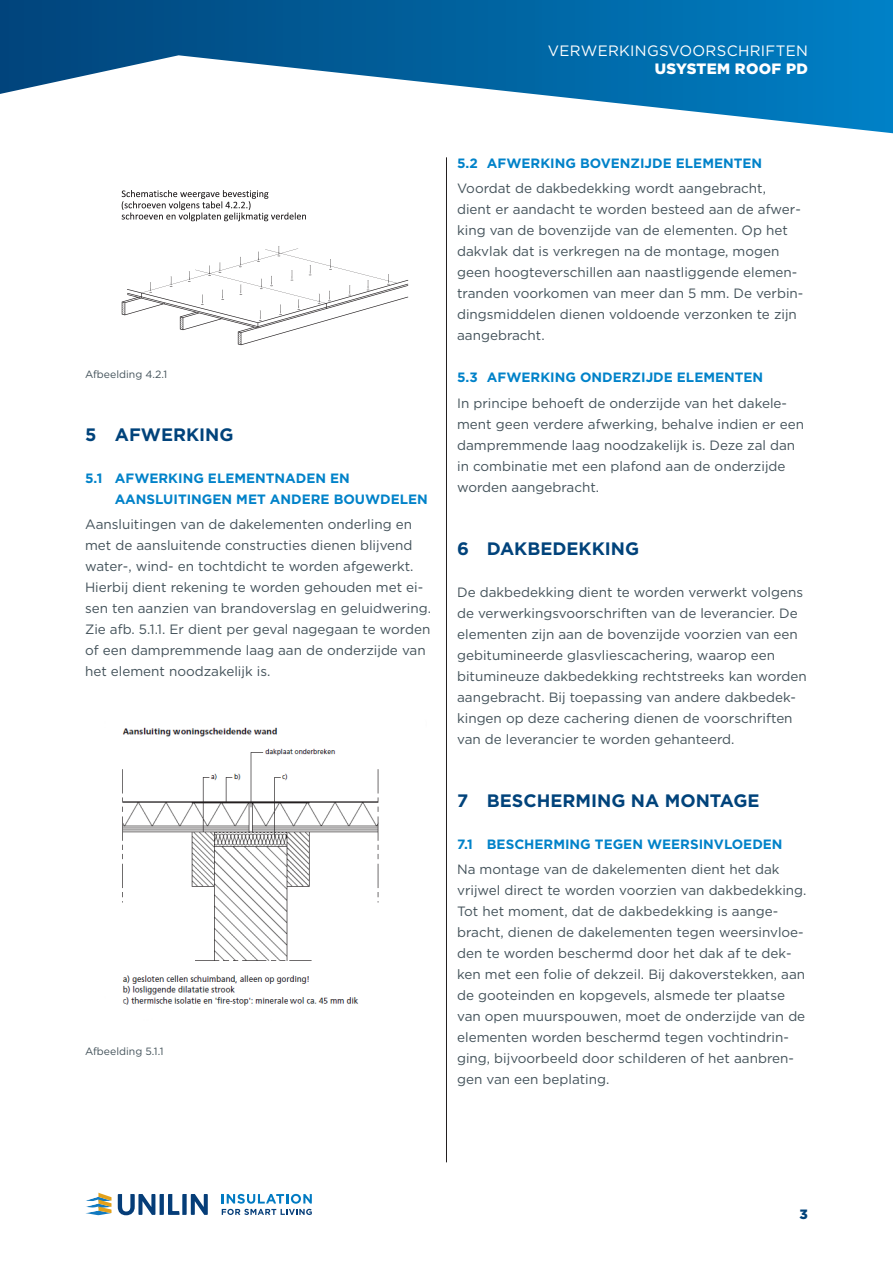
<style>
.page{position:relative;width:893px;height:1263px;background:#fff}
.page>*{position:absolute;margin:0;border:0;box-sizing:border-box;transform-origin:0 0}
.titel_01{font:700 18px "Gotham";color:#01437b}
.t1{font:15px "Gotham";letter-spacing:.02em;color:#fff}
.t2{font:900 15px "Gotham";letter-spacing:.02em;color:#fff}
.body{font:13.5px/21px "Gotham";color:#425159}
.titel_02{font:700 13.5px/21px "Gotham";color:#0082c9}
.t3{font:900 13.5px "Gotham";color:#01437b}
.bijschrift{font:10.5px "Gotham";color:#425159}
</style>
<div class="page">
<svg style="left:0;top:0;width:893px;height:55px;background:#00619e"></svg>
<svg style="left:86px;top:1193px;width:25px;height:22px"></svg>
<svg style="left:118px;top:1194px;width:90px;height:21px"></svg>
<svg style="left:222px;top:1194px;width:90px;height:21px"></svg>
<svg style="left:0;top:55px;width:893px;height:79px"></svg>
<hr style="left:446px;top:157px;width:1px;height:1005px;background:#231f20">
<img style="left:121px;top:190px;width:288px;height:156px">
<img style="left:122px;top:727px;width:257px;height:279px">
<p class="t1" style="left:548px;top:41px;width:261px">VERWERKINGSVOORSCHRIFTEN</p>
<p class="t2" style="left:655px;top:58px;width:154px">USYSTEM ROOF PD</p>
<p class="bijschrift" style="left:85px;top:368px;width:84px">Afbeelding 4.2.1</p>
<p class="titel_01" style="left:85px;top:423px;width:150px">5 AFWERKING</p>
<p class="titel_02" style="left:115px;top:468px;width:315px;text-indent:-30px">5.1 AFWERKING ELEMENTNADEN EN<br>AANSLUITINGEN MET ANDERE BOUWDELEN</p>
<p class="body" style="left:85px;top:514px;width:347px">Aansluitingen van de dakelementen onderling en met de aansluitende constructies dienen blijvend water-, wind- en tochtdicht te worden afgewerkt.<br>Hierbij dient rekening te worden gehouden met ei&shy;sen ten aanzien van brandoverslag en geluidwering.<br>Zie afb. 5.1.1. Er dient per geval nagegaan te worden of een dampremmende laag aan de onderzijde van het element noodzakelijk is.</p>
<p class="bijschrift" style="left:85px;top:1044px;width:80px">Afbeelding 5.1.1</p>
<p class="titel_02" style="left:457px;top:153px;width:307px">5.2 AFWERKING BOVENZIJDE ELEMENTEN</p>
<p class="body" style="left:457px;top:178px;width:348px">Voordat de dakbedekking wordt aangebracht, dient er aandacht te worden besteed aan de afwer&shy;king van de bovenzijde van de elementen. Op het dakvlak dat is verkregen na de montage, mogen geen hoogteverschillen aan naastliggende elemen&shy;tranden voorkomen van meer dan 5 mm. De verbin&shy;dingsmiddelen dienen voldoende verzonken te zijn aangebracht.</p>
<p class="titel_02" style="left:457px;top:367px;width:308px">5.3 AFWERKING ONDERZIJDE ELEMENTEN</p>
<p class="body" style="left:457px;top:392px;width:348px">In principe behoeft de onderzijde van het dakele&shy;ment geen verdere afwerking, behalve indien er een dampremmende laag noodzakelijk is. Deze zal dan in combinatie met een plafond aan de onderzijde worden aangebracht.</p>
<p class="titel_01" style="left:457px;top:536px;width:184px">6 DAKBEDEKKING</p>
<p class="body" style="left:457px;top:581px;width:351px">De dakbedekking dient te worden verwerkt volgens de verwerkingsvoorschriften van de leverancier. De elementen zijn aan de bovenzijde voorzien van een gebitumineerde glasvliescachering, waarop een bitumineuze dakbedekking rechtstreeks kan worden aangebracht. Bij toepassing van andere dakbedek&shy;kingen op deze cachering dienen de voorschriften van de leverancier te worden gehanteerd.</p>
<p class="titel_01" style="left:457px;top:788px;width:304px">7 BESCHERMING NA MONTAGE</p>
<p class="titel_02" style="left:457px;top:833px;width:327px">7.1 BESCHERMING TEGEN WEERSINVLOEDEN</p>
<p class="body" style="left:457px;top:858px;width:351px">Na montage van de dakelementen dient het dak vrijwel direct te worden voorzien van dakbedekking.<br>Tot het moment, dat de dakbedekking is aange&shy;bracht, dienen de dakelementen tegen weersinvloe&shy;den te worden beschermd door het dak af te dek&shy;ken met een folie of dekzeil. Bij dakoverstekken, aan de gooteinden en kopgevels, alsmede ter plaatse van open muurspouwen, moet de onderzijde van de elementen worden beschermd tegen vochtindrin&shy;ging, bijvoorbeeld door schilderen of het aanbren&shy;gen van een beplating.</p>
<p class="t3" style="left:799px;top:1205px;width:10px">3</p>
</div>
